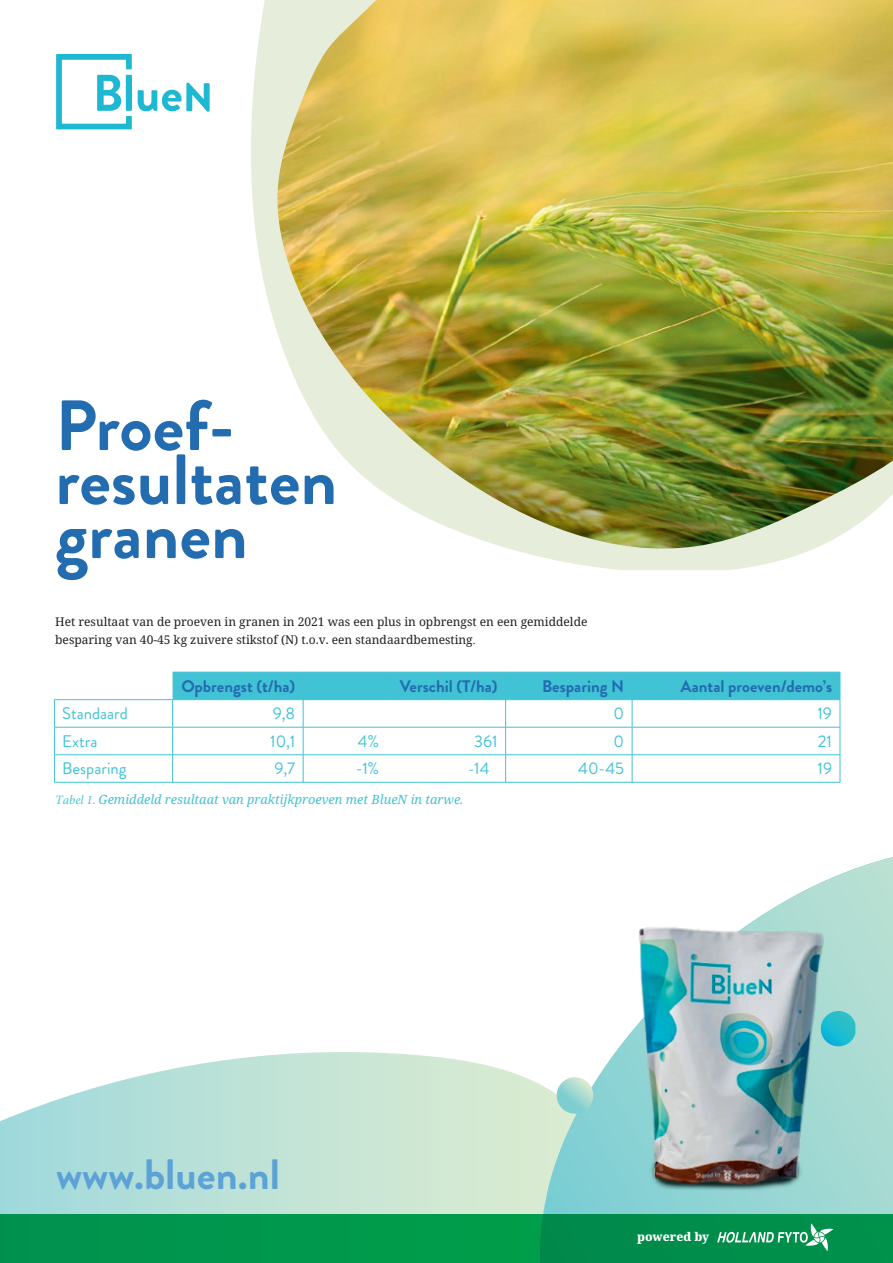
<style>
.page{position:relative;width:893px;height:1263px;background:#fff}
.page>*{position:absolute;margin:0;border:0;box-sizing:border-box;transform-origin:0 0}
.t1{font:700 70.95px/54px "Brandon Grotesque";color:#236caf}
.t2{font:700 42.45px "Brandon Grotesque";color:#5da2d6}
.t3{font:700 16.8px "Brandon Grotesque";color:#236caf}
.t4{font:16.8px "Brandon Grotesque";color:#41c2d5}
.t5{font:italic 12.75px "Noto Serif";color:#41c2d5}
.t6{font:12px/18px "Noto Serif";color:#231f20}
.t7{font:800 12px "Noto Serif";color:#fff}
.s1{font-family:"Minion Pro"}
</style>
<div class="page">
<svg style="left:0;top:1052px;width:538px;height:162px;background:#c6e6da"></svg>
<svg style="left:761px;top:857px;width:132px;height:357px"></svg>
<svg style="left:251px;top:0;width:559px;height:570px"></svg>
<img style="left:277px;top:0;width:616px;height:550px">
<svg style="left:56px;top:54px;width:76px;height:75px"></svg>
<svg style="left:138px;top:83px;width:72px;height:29px"></svg>
<div style="left:0;top:1214px;width:893px;height:49px;background:#00984c"></div>
<img style="left:538px;top:916px;width:351px;height:347px">
<hr style="left:54px;top:699px;width:119px;height:1px;background:#41c2d5">
<hr style="left:54px;top:727px;width:119px;height:1px;background:#41c2d5">
<hr style="left:54px;top:754px;width:119px;height:1px;background:#41c2d5">
<svg style="left:54px;top:700px;width:1px;height:82px"></svg>
<svg style="left:172px;top:672px;width:669px;height:110px"></svg>
<hr style="left:54px;top:782px;width:119px;height:1px;background:#41c2d5">
<hr style="left:173px;top:782px;width:130px;height:1px;background:#41c2d5">
<hr style="left:303px;top:782px;width:84px;height:1px;background:#41c2d5">
<hr style="left:387px;top:782px;width:119px;height:1px;background:#41c2d5">
<hr style="left:506px;top:782px;width:126px;height:1px;background:#41c2d5">
<hr style="left:632px;top:782px;width:208px;height:1px;background:#41c2d5">
<p class="t1" style="left:55px;top:400px;width:283px">Proef&shy;resultaten</p>
<p class="t1" style="left:55px;top:508px;width:194px">granen</p>
<p class="t6" style="left:55px;top:613px;width:534px">Het resultaat van de proeven in granen in 2021 was een plus in opbrengst en een gemiddelde besparing van 40-45 kg zuivere stikstof (N) t.o.v. een standaardbemesting<span class="s1">.</span></p>
<p class="t3" style="left:181px;top:674px;width:115px">Opbrengst (t/ha)</p>
<p class="t3" style="left:400px;top:674px;width:99px">Verschil (T/ha)</p>
<p class="t3" style="left:542px;top:674px;width:84px">Besparing N</p>
<p class="t3" style="left:681px;top:674px;width:153px">Aantal proeven/demo’s</p>
<p class="t4" style="left:62px;top:702px;width:67px">Standaard</p>
<p class="t4" style="left:273px;top:702px;width:24px">9,8</p>
<p class="t4" style="left:614px;top:702px;width:12px">0</p>
<p class="t4" style="left:817px;top:702px;width:16px">19</p>
<p class="t4" style="left:62px;top:729px;width:37px">Extra</p>
<p class="t4" style="left:270px;top:729px;width:26px">10,1</p>
<p class="t4" style="left:358px;top:729px;width:23px">4%</p>
<p class="t4" style="left:474px;top:729px;width:25px">361</p>
<p class="t4" style="left:614px;top:729px;width:12px">0</p>
<p class="t4" style="left:818px;top:729px;width:16px">21</p>
<p class="t4" style="left:62px;top:757px;width:66px">Besparing</p>
<p class="t4" style="left:274px;top:757px;width:22px">9,7</p>
<p class="t4" style="left:356px;top:757px;width:25px">-1%</p>
<p class="t4" style="left:468px;top:757px;width:23px"><span class="s1">-</span>14</p>
<p class="t4" style="left:578px;top:757px;width:48px">40-45</p>
<p class="t4" style="left:817px;top:757px;width:16px">19</p>
<p class="t5" style="left:55px;top:791px;width:410px"><span class="s1">Tabel 1.</span> Gemiddeld resultaat van praktijkproeven met BlueN in tarwe.</p>
<p class="t2" style="left:56px;top:1144px;width:225px">www.bluen.nl</p>
<p class="t7" style="left:637px;top:1228px;width:74px">powered by</p>
</div>
